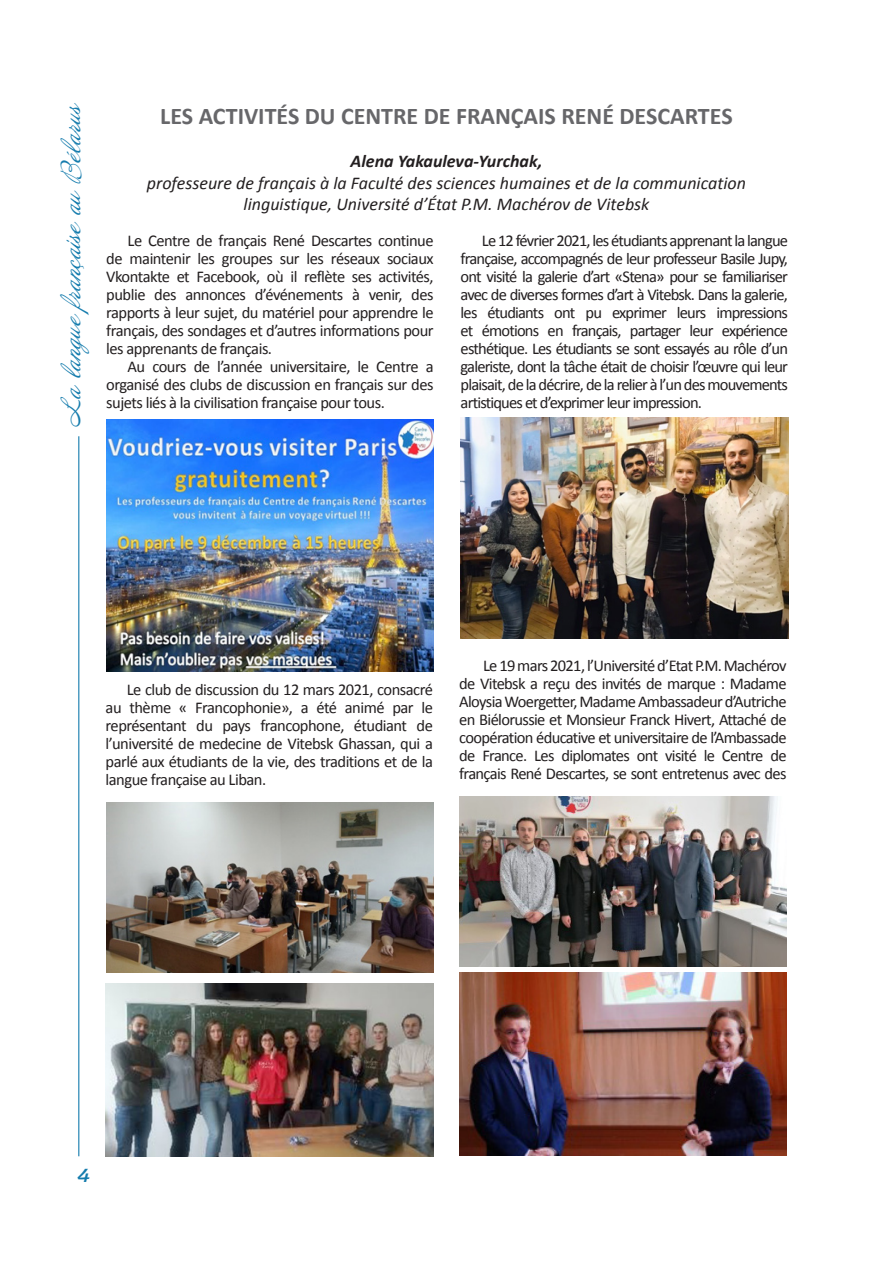
<style>
.page{position:relative;width:893px;height:1263px;background:#fff}
.page>*{position:absolute;margin:0;border:0;box-sizing:border-box;transform-origin:0 0}
.Заголовок{font:700 24px "Calibri";color:#67676a}
.t1{font:24px "Annabelle";color:#157cad}
.t2{font:700 21px "Arbat";color:#157cad}
.Автор{font:italic 18px/21.6px "Calibri";color:#231f20;text-align:center}
.Автор-2{font:italic 700 18px "Calibri";color:#231f20}
.Основной_текст{font:16.5px/18px "Calibri";letter-spacing:-.03em;color:#231f20;text-align:justify}
</style>
<div class="page">
<hr style="left:78px;top:436px;width:1px;height:720px;background:#157cad">
<img style="left:106px;top:419px;width:328px;height:253px">
<img style="left:106px;top:803px;width:328px;height:170px">
<img style="left:106px;top:983px;width:327px;height:174px">
<img style="left:461px;top:417px;width:327px;height:221px">
<img style="left:459px;top:796px;width:328px;height:170px">
<img style="left:459px;top:973px;width:328px;height:182px">
<h1 class="t1" style="left:56px;top:427px;width:326px;rotate:-90deg">La langue française au Bélarus</h1>
<p class="Заголовок" style="left:160px;top:101px;width:574px">LES ACTIVITÉS DU CENTRE DE FRANÇAIS RENÉ DESCARTES</p>
<p class="Автор-2" style="left:351px;top:150px;width:193px">Alena Yakauleva-Yurchak,</p>
<p class="Автор" style="left:147px;top:171px;width:600px">professeure de français à la Faculté des sciences humaines et de la communication linguistique, Université d’État P.M. Machérov de Vitebsk</p>
<p class="Основной_текст" style="left:106px;top:231px;width:329px;text-indent:21px">Le Centre de français René Descartes continue de maintenir les groupes sur les réseaux sociaux Vkontakte et Facebook, où il reflète ses activités, publie des annonces d’événements à venir, des rapports à leur sujet, du matériel pour apprendre le français, des sondages et d’autres informations pour les apprenants de français.</p>
<p class="Основной_текст" style="left:106px;top:357px;width:329px;text-indent:21px">Au cours de l’année universitaire, le Centre a organisé des clubs de discussion en français sur des sujets liés à la civilisation française pour tous.</p>
<p class="Основной_текст" style="left:461px;top:231px;width:329px;text-indent:21px">Le 12 février 2021, les étudiants apprenant la langue française, accompagnés de leur professeur Basile Jupy, ont visité la galerie d’art «Stena» pour se familiariser avec de diverses formes d’art à Vitebsk. Dans la galerie, les étudiants ont pu exprimer leurs impressions et émotions en français, partager leur expérience esthétique. Les étudiants se sont essayés au rôle d’un galeriste, dont la tâche était de choisir l’œuvre qui leur plaisait, de la décrire, de la relier à l’un des mouvements artistiques et d’exprimer leur impression.</p>
<p class="Основной_текст" style="left:106px;top:680px;width:329px;text-indent:21px">Le club de discussion du 12 mars 2021, consacré au thème « Francophonie», a été animé par le représentant du pays francophone, étudiant de l’université de medecine de Vitebsk Ghassan, qui a parlé aux étudiants de la vie, des traditions et de la langue française au Liban.</p>
<p class="Основной_текст" style="left:459px;top:656px;width:329px;text-indent:24px">Le 19 mars 2021, l’Université d’Etat P.M. Machérov de Vitebsk a reçu des invités de marque : Madame Aloysia Woergetter, Madame Ambassadeur d’Autriche en Biélorussie et Monsieur Franck Hivert, Attaché de coopération éducative et universitaire de l’Ambassade de France. Les diplomates ont visité le Centre de français René Descartes, se sont entretenus avec des</p>
<p class="t2" style="left:77px;top:1163px;width:14px">4</p>
</div>
